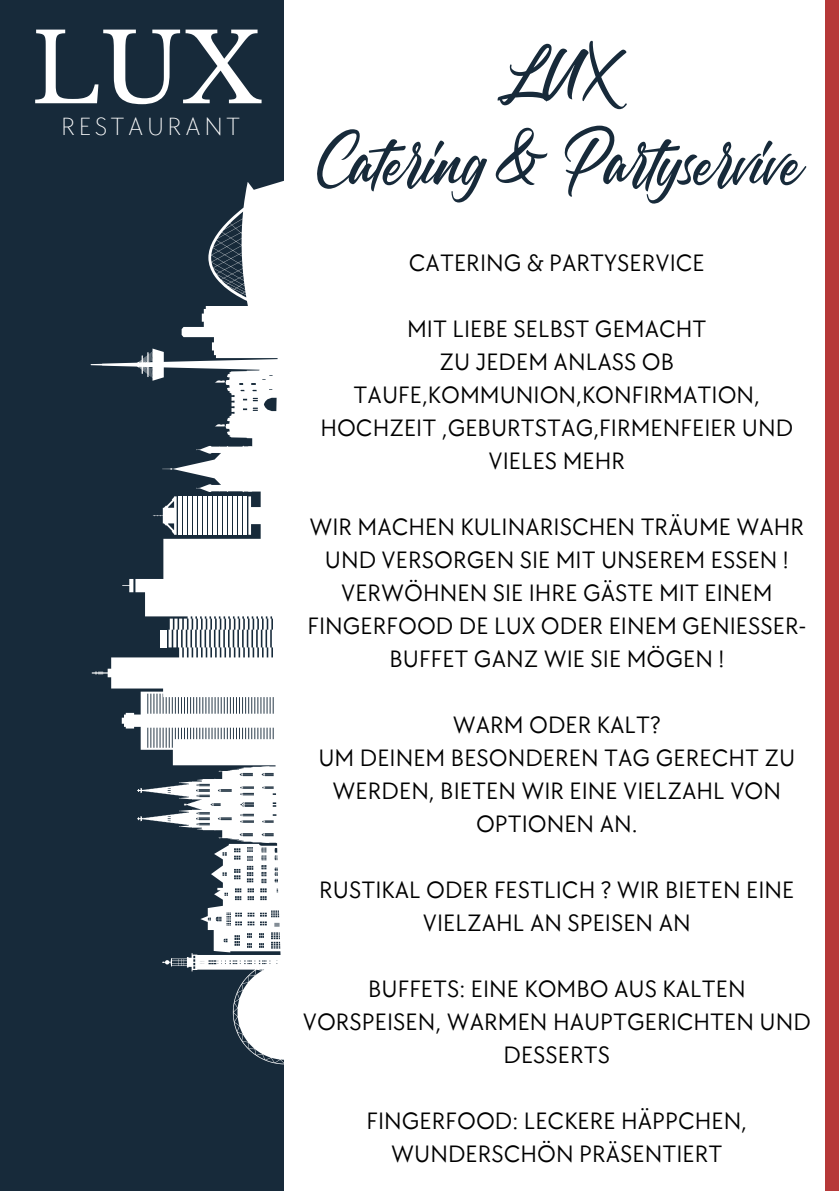
<style>
.page{position:relative;width:839px;height:1191px;background:#fff}
.page>*{position:absolute;margin:0;border:0;box-sizing:border-box;transform-origin:0 0}
.t1{font:96px/90px "RTL Yummy Regular";color:#172a3a;text-align:center}
.t2{font:95.6px "Libre Baskerville";color:#fff}
.t3{font:200 25.6px "TT Chocolates";letter-spacing:.13em;color:#fff}
.t4{font:24.4px/33px "TT Chocolates";color:#000;text-align:center}
</style>
<div class="page">
<div style="left:0;top:0;width:284px;height:1191px;background:#172a3a"></div>
<svg style="left:91px;top:180px;width:193px;height:885px"></svg>
<div style="left:824px;top:0;width:14px;height:1191px;background:#b63838"></div>
<h1 class="t2" style="left:31px;top:11px;width:232px">LUX</h1>
<h2 class="t3" style="left:61px;top:111px;width:181px">RESTAURANT</h2>
<p class="t1" style="left:314px;top:26px;width:486px">LUX<br>Catering&amp;Partyservive</p>
<p class="t4" style="left:409px;top:247px;width:297px">CATERING &amp; PARTYSERVICE</p>
<p class="t4" style="left:320px;top:313px;width:474px">MIT LIEBE SELBST GEMACHT<br>ZU JEDEM ANLASS OB<br>TAUFE,KOMMUNION,KONFIRMATION,<br>HOCHZEIT ,GEBURTSTAG,FIRMENFEIER UND<br>VIELES MEHR</p>
<p class="t4" style="left:307px;top:511px;width:500px">WIR MACHEN KULINARISCHEN TRÄUME WAHR UND VERSORGEN SIE MIT UNSEREM ESSEN !<br>VERWÖHNEN SIE IHRE GÄSTE MIT EINEM FINGERFOOD DE LUX ODER EINEM GENIESSER-BUFFET GANZ WIE SIE MÖGEN !</p>
<p class="t4" style="left:318px;top:709px;width:478px">WARM ODER KALT?<br>UM DEINEM BESONDEREN TAG GERECHT ZU<br>WERDEN, BIETEN WIR EINE VIELZAHL VON<br>OPTIONEN AN.</p>
<p class="t4" style="left:319px;top:874px;width:476px">RUSTIKAL ODER FESTLICH ? WIR BIETEN EINE<br>VIELZAHL AN SPEISEN AN</p>
<p class="t4" style="left:303px;top:973px;width:509px">BUFFETS: EINE KOMBO AUS KALTEN<br>VORSPEISEN, WARMEN HAUPTGERICHTEN UND<br>DESSERTS</p>
<p class="t4" style="left:366px;top:1105px;width:382px">FINGERFOOD: LECKERE HÄPPCHEN,<br>WUNDERSCHÖN PRÄSENTIERT</p>
</div>
